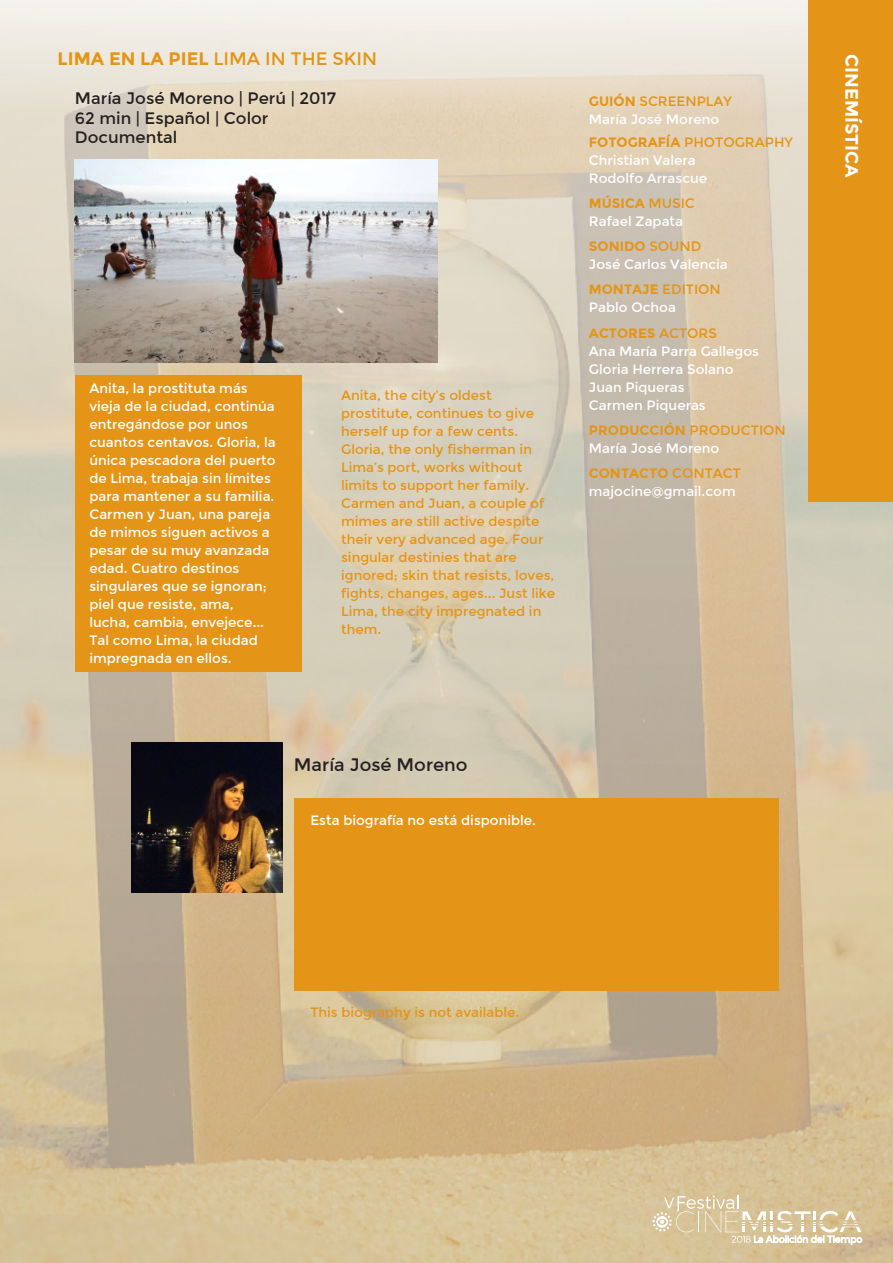
<style>
.page{position:relative;width:893px;height:1263px;background:#fff}
.page>*{position:absolute;margin:0;border:0;box-sizing:border-box;transform-origin:0 0}
.t1{font:18px "Montserrat";color:#e49517}
.t2{font:18px "Montserrat";color:#231f20}
.t3{font:700 18px "Montserrat";color:#fff}
.t4{font:16.5px "Montserrat";color:#231f20}
.t5{font:13.5px/18px "Montserrat";color:#fff}
.t6{font:13.5px/18px "Montserrat";color:#e49517}
.t7{font:700 13.5px "Montserrat";color:#e49517}
.s1{font-weight:700}
.s2{font-weight:400}
</style>
<div class="page">
<img style="left:0;top:0;width:893px;height:1263px">
<div style="left:809px;top:0;width:84px;height:501px;background:#e49517"></div>
<img style="left:75px;top:159px;width:363px;height:203px">
<img style="left:132px;top:742px;width:150px;height:150px">
<div style="left:75px;top:375px;width:227px;height:297px;background:#e49517"></div>
<div style="left:294px;top:798px;width:484px;height:192px;background:#e49517"></div>
<svg style="left:652px;top:1195px;width:210px;height:49px"></svg>
<p class="t1" style="left:58px;top:48px;width:321px"><span class="s1">LIMA EN LA PIEL</span> LIMA IN THE SKIN</p>
<p class="t4" style="left:75px;top:89px;width:263px">María José Moreno | Perú | 2017</p>
<p class="t4" style="left:75px;top:109px;width:195px">62 min | Español | Color</p>
<p class="t4" style="left:75px;top:129px;width:104px">Documental</p>
<p class="t5" style="left:89px;top:379px;width:188px">Anita, la prostituta más vieja de la ciudad, continúa entregándose por unos cuantos centavos. Gloria, la única pescadora del puerto de Lima, trabaja sin límites para mantener a su familia.<br>Carmen y Juan, una pareja de mimos siguen activos a pesar de su muy avanzada edad. Cuatro destinos singulares que se ignoran; piel que resiste, ama, lucha, cambia, envejece...<br>Tal como Lima, la ciudad impregnada en ellos.</p>
<p class="t6" style="left:341px;top:386px;width:215px">Anita, the city’s oldest prostitute, continues to give herself up for a few cents.<br>Gloria, the only fisherman in<br>Lima’s port, works without limits to support her family.<br>Carmen and Juan, a couple of mimes are still active despite their very advanced age. Four singular destinies that are ignored; skin that resists, loves, fights, changes, ages... Just like<br>Lima, the city impregnated in them.</p>
<p class="t6" style="left:589px;top:93px;width:145px"><span class="s1">GUIÓN</span> SCREENPLAY</p>
<p class="t5" style="left:589px;top:111px;width:132px">María José Moreno</p>
<p class="t6" style="left:589px;top:133px;width:205px"><span class="s1">FOTOGRAFÍA</span> PHOTOGRAPHY</p>
<p class="t5" style="left:589px;top:151px;width:108px">Christian Valera</p>
<p class="t5" style="left:589px;top:169px;width:120px">Rodolfo Arrascue</p>
<p class="t7" style="left:589px;top:195px;width:107px">MÚSICA <span class="s2">MUSIC</span></p>
<p class="t5" style="left:589px;top:212px;width:96px">Rafael Zapata</p>
<p class="t7" style="left:589px;top:238px;width:114px">SONIDO <span class="s2">SOUND</span></p>
<p class="t5" style="left:589px;top:255px;width:140px">José Carlos Valencia</p>
<p class="t7" style="left:589px;top:281px;width:133px">MONTAJE <span class="s2">EDITION</span></p>
<p class="t5" style="left:589px;top:299px;width:88px">Pablo Ochoa</p>
<p class="t7" style="left:589px;top:325px;width:130px">ACTORES <span class="s2">ACTORS</span></p>
<p class="t5" style="left:589px;top:342px;width:172px">Ana María Parra Gallegos</p>
<p class="t5" style="left:589px;top:360px;width:146px">Gloria Herrera Solano</p>
<p class="t5" style="left:589px;top:378px;width:97px">Juan Piqueras</p>
<p class="t5" style="left:589px;top:396px;width:118px">Carmen Piqueras</p>
<p class="t7" style="left:589px;top:422px;width:198px">PRODUCCIÓN <span class="s2">PRODUCTION</span></p>
<p class="t5" style="left:589px;top:439px;width:132px">María José Moreno</p>
<p class="t7" style="left:589px;top:465px;width:154px">CONTACTO <span class="s2">CONTACT</span></p>
<p class="t5" style="left:589px;top:482px;width:148px">majocine@gmail.com</p>
<p class="t2" style="left:294px;top:755px;width:175px">María José Moreno</p>
<p class="t5" style="left:310px;top:812px;width:227px">Esta biografía no está disponible.</p>
<p class="t3" style="left:862px;top:54px;width:125px;rotate:90deg">CINEMÍSTICA</p>
<p class="t6" style="left:310px;top:1003px;width:210px">This biography is not available.</p>
</div>
